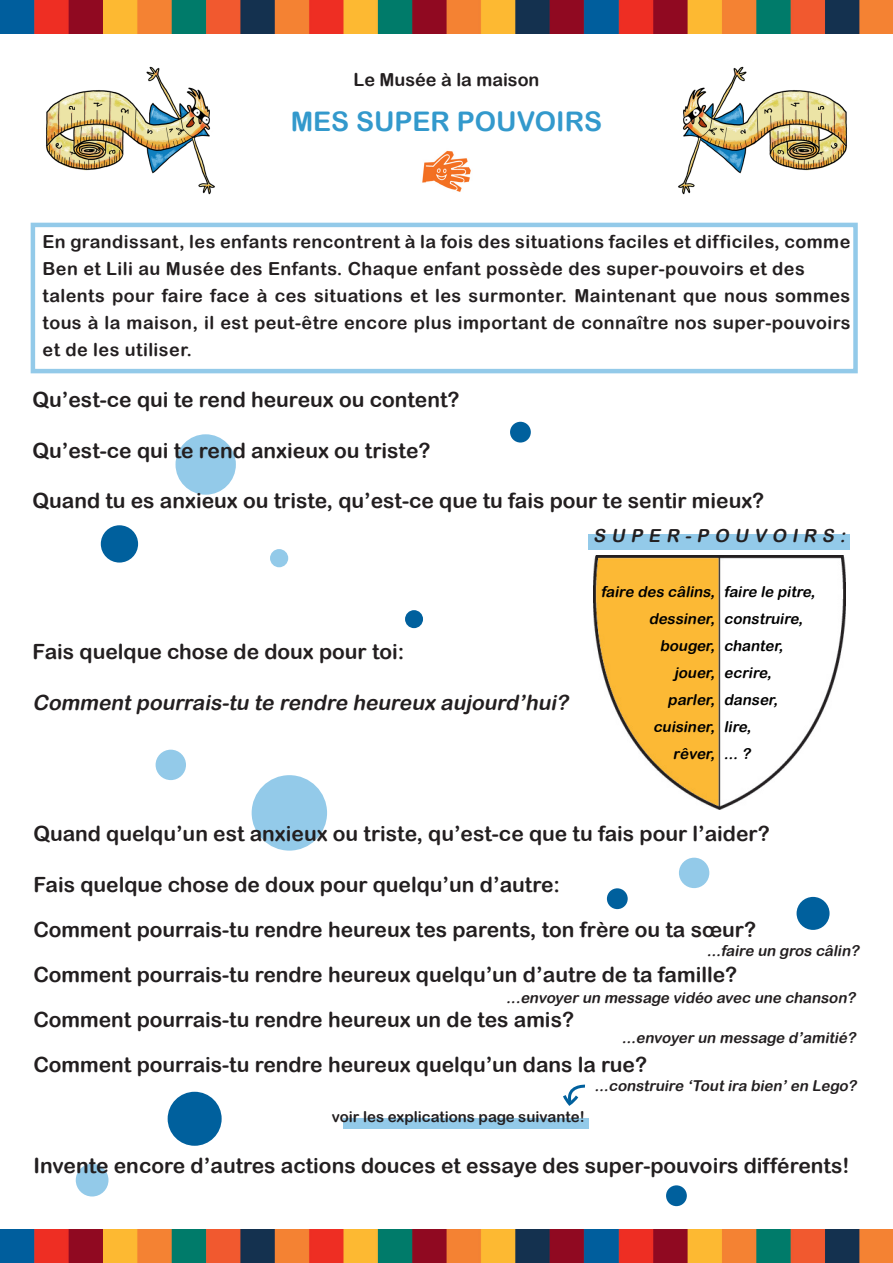
<style>
.page{position:relative;width:893px;height:1263px;background:#fff}
.page>*{position:absolute;margin:0;border:0;box-sizing:border-box;transform-origin:0 0}
.t1{font:27px "Arial Rounded MT Bold";color:#39c}
.t2{font:21px "Arial Rounded MT Bold";color:#231f20}
.t3{font:italic 21px "Arial Rounded MT Bold";color:#231f20}
.t4{font:18px/27px "Arial Rounded MT Bold";letter-spacing:.025em;color:#231f20}
.t5{font:18px "Arial Rounded MT Bold";color:#231f20}
.t6{font:italic 18px "Arial Rounded MT Bold";color:#231f20}
.t7{font:italic 15px "Arial Rounded MT Bold";color:#231f20}
.t8{font:italic 15px "Arial Rounded MT Bold";color:#000}
.t9{font:15px "Arial Rounded MT Bold";color:#231f20}
</style>
<div class="page">
<img style="left:0;top:0;width:893px;height:34px">
<img style="left:0;top:1229px;width:893px;height:34px">
<img style="left:678px;top:66px;width:169px;height:129px">
<img style="left:46px;top:66px;width:169px;height:129px">
<img style="left:422px;top:150px;width:49px;height:42px">
<div style="left:168px;top:1092px;width:54px;height:54px;background:#00609d;border-radius:50%"></div>
<div style="left:607px;top:888px;width:21px;height:21px;background:#00609d;border-radius:50%"></div>
<div style="left:270px;top:549px;width:18px;height:18px;background:#93cae9;border-radius:50%"></div>
<div style="left:156px;top:750px;width:30px;height:30px;background:#93cae9;border-radius:50%"></div>
<div style="left:679px;top:858px;width:30px;height:30px;background:#93cae9;border-radius:50%"></div>
<div style="left:176px;top:434px;width:60px;height:61px;background:#93cae9;border-radius:50%"></div>
<div style="left:76px;top:1164px;width:32px;height:32px;background:#93cae9;border-radius:50%"></div>
<div style="left:252px;top:775px;width:75px;height:75px;background:#93cae9;border-radius:50%"></div>
<div style="left:31px;top:223px;width:827px;height:150px;border:4px solid #93cae9"></div>
<div style="left:405px;top:610px;width:18px;height:18px;background:#00609d;border-radius:50%"></div>
<div style="left:666px;top:1185px;width:21px;height:21px;background:#00609d;border-radius:50%"></div>
<div style="left:510px;top:422px;width:21px;height:21px;background:#00609d;border-radius:50%"></div>
<div style="left:101px;top:525px;width:37px;height:37px;background:#00609d;border-radius:50%"></div>
<div style="left:589px;top:534px;width:261px;height:15px;background:#93cae9"></div>
<img style="left:593px;top:555px;width:252px;height:254px">
<div style="left:343px;top:1118px;width:245px;height:11px;background:#93cae9"></div>
<svg style="left:563px;top:1084px;width:22px;height:22px"></svg>
<div style="left:796px;top:897px;width:34px;height:33px;background:#00609d;border-radius:50%"></div>
<p class="t5" style="left:354px;top:69px;width:187px">Le Musée à la maison</p>
<p class="t1" style="left:291px;top:105px;width:313px">MES SUPER POUVOIRS</p>
<p class="t4" style="left:43px;top:228px;width:809px">En grandissant, les enfants rencontrent à la fois des situations faciles et difficiles, comme<br>Ben et Lili au Musée des Enfants. Chaque enfant possède des super-pouvoirs et des</p>
<p class="t4" style="left:43px;top:282px;width:809px;text-align:justify">talents pour faire face à ces situations et les surmonter. Maintenant que nous sommes tous à la maison, il est peut-être encore plus important de connaître nos super-pouvoirs et de les utiliser.</p>
<p class="t2" style="left:33px;top:387px;width:428px">Qu’est-ce qui te rend heureux ou content?</p>
<p class="t2" style="left:33px;top:438px;width:399px">Qu’est-ce qui te rend anxieux ou triste?</p>
<p class="t2" style="left:33px;top:488px;width:733px">Quand tu es anxieux ou triste, qu’est-ce que tu fais pour te sentir mieux?</p>
<p class="t2" style="left:33px;top:639px;width:373px">Fais quelque chose de doux pour toi:</p>
<p class="t3" style="left:33px;top:690px;width:541px">Commentpourrais-tu te rendre heureux aujourd’hui?</p>
<p class="t6" style="left:593px;top:524px;width:257px">SUPER-POUVOIRS:</p>
<p class="t8" style="left:601px;top:583px;width:219px">faire des câlins, faire le pitre,</p>
<p class="t8" style="left:649px;top:610px;width:159px">dessiner, construire,</p>
<p class="t8" style="left:660px;top:637px;width:128px">bouger, chanter,</p>
<p class="t8" style="left:674px;top:664px;width:102px">jouer, ecrire,</p>
<p class="t8" style="left:668px;top:691px;width:115px">parler, danser,</p>
<p class="t8" style="left:653px;top:718px;width:103px">cuisiner, lire,</p>
<p class="t8" style="left:673px;top:745px;width:82px">rêver, ... ?</p>
<p class="t2" style="left:33px;top:821px;width:738px">Quand quelqu’un est anxieux ou triste, qu’est-ce que tu fais pour l’aider?</p>
<p class="t2" style="left:33px;top:872px;width:528px">Fais quelque chose de doux pour quelqu’un d’autre:</p>
<p class="t2" style="left:33px;top:917px;width:724px">Comment pourrais-tu rendre heureux tes parents, ton frère ou ta sœur?</p>
<p class="t2" style="left:33px;top:962px;width:705px">Comment pourrais-tu rendre heureux quelqu’un d’autre de ta famille?</p>
<p class="t2" style="left:33px;top:1007px;width:542px">Comment pourrais-tu rendre heureux un de tes amis?</p>
<p class="t2" style="left:33px;top:1052px;width:615px">Comment pourrais-tu rendre heureux quelqu’un dans la rue?</p>
<p class="t7" style="left:707px;top:942px;width:157px">...faire un gros câlin?</p>
<p class="t7" style="left:506px;top:989px;width:354px">...envoyer un message vidéo avec une chanson?</p>
<p class="t7" style="left:622px;top:1028px;width:238px">...envoyer un message d’amitié?</p>
<p class="t7" style="left:594px;top:1077px;width:267px">...construire ‘Toutira bien’en Lego?</p>
<p class="t9" style="left:332px;top:1108px;width:254px">voir les explications page suivante!</p>
<p class="t2" style="left:33px;top:1153px;width:817px">Invente encore d’autres actions douces et essaye des super-pouvoirs différents!</p>
</div>
